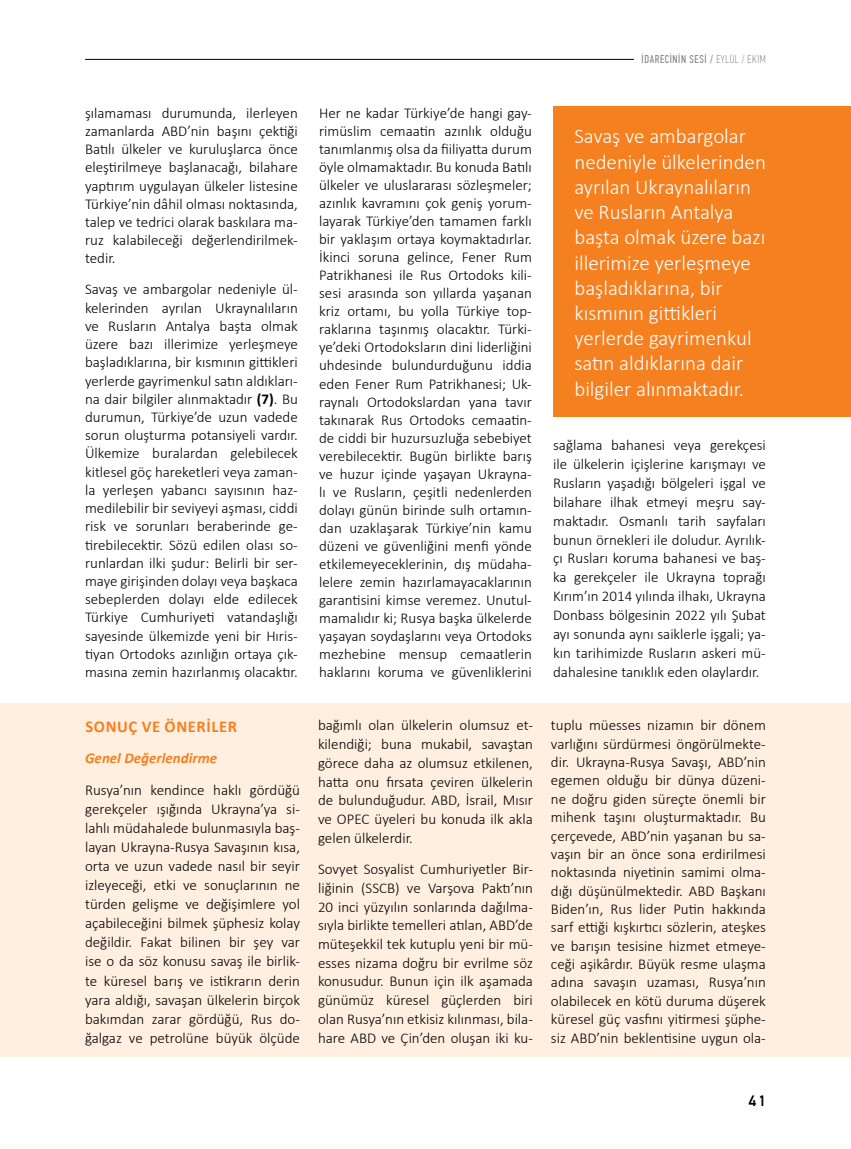
<style>
.page{position:relative;width:851px;height:1149px;background:#fff}
.page>*{position:absolute;margin:0;border:0;box-sizing:border-box;transform-origin:0 0}
.t1{font:300 21px/25.2px "Calibri";color:#fff}
.t2{font:700 16.5px "Calibri";letter-spacing:.04em;color:#f58020}
.t3{font:300 15px/18px "Calibri";color:#000;text-align:justify}
.t4{font:italic 700 15px "Calibri";color:#f58020}
.t5{font:500 15px "PF Din Text Pro";color:#000}
.t6{font:11.25px "PF Din Text Comp Pro";letter-spacing:.055em;color:#808285}
.s1{font-weight:700}
.s2{font-weight:100}
</style>
<div class="page">
<hr style="left:85px;top:59px;width:549px;height:1px;background:#000">
<div style="left:0;top:703px;width:850px;height:353px;background:#ffefe0"></div>
<div style="left:553px;top:106px;width:297px;height:311px;background:#f58020"></div>
<p class="t3" style="left:85px;top:103px;width:214px">şılamaması durumunda, ilerleyen zamanlarda ABD’nin başını çektiği Batılı ülkeler ve kuruluşlarca önce eleştirilmeye başlanacağı, bilahare yaptırım uygulayan ülkeler listesine Türkiye’nin dâhil olması noktasında, talep ve tedrici olarak baskılara ma&shy;ruz kalabileceği değerlendirilmek&shy;tedir.</p>
<p class="t3" style="left:85px;top:280px;width:214px">Savaş ve ambargolar nedeniyle ül&shy;kelerinden ayrılan Ukraynalıların ve Rusların Antalya başta olmak üzere bazı illerimize yerleşmeye başladıklarına, bir kısmının gittikleri yerlerde gayrimenkul satın aldıkları&shy;na dair bilgiler alınmaktadır <span class="s1">(7)</span>. Bu durumun, Türkiye’de uzun vadede sorun oluşturma potansiyeli vardır.<br>Ülkemize buralardan gelebilecek kitlesel göç hareketleri veya zaman&shy;la yerleşen yabancı sayısının haz&shy;medilebilir bir seviyeyi aşması, ciddi risk ve sorunları beraberinde ge&shy;tirebilecektir. Sözü edilen olası so&shy;runlardan ilki şudur: Belirli bir ser&shy;maye girişinden dolayı veya başkaca sebeplerden dolayı elde edilecek Türkiye Cumhuriyeti vatandaşlığı sayesinde ülkemizde yeni bir Hıris&shy;tiyan Ortodoks azınlığın ortaya çık&shy;masına zemin hazırlanmış olacaktır.</p>
<p class="t2" style="left:85px;top:714px;width:153px">SONUÇ VE ÖNERİLER</p>
<p class="t4" style="left:85px;top:747px;width:133px">Genel Değerlendirme</p>
<p class="t3" style="left:85px;top:780px;width:216px;line-height:19px">Rusya’nın kendince haklı gördüğü gerekçeler ışığında Ukrayna’ya si&shy;lahlı müdahalede bulunmasıyla baş&shy;layan Ukrayna-Rusya Savaşının kısa, orta ve uzun vadede nasıl bir seyir izleyeceği, etki ve sonuçlarının ne türden gelişme ve değişimlere yol açabileceğini bilmek şüphesiz kolay değildir. Fakat bilinen bir şey var ise o da söz konusu savaş ile birlik&shy;te küresel barış ve istikrarın derin yara aldığı, savaşan ülkelerin birçok bakımdan zarar gördüğü, Rus do&shy;ğalgaz ve petrolüne büyük ölçüde</p>
<p class="t3" style="left:319px;top:104px;width:214px">Her ne kadar Türkiye’de hangi gay&shy;rimüslim cemaatin azınlık olduğu tanımlanmış olsa da fiiliyatta durum öyle olmamaktadır. Bu konuda Batılı ülkeler ve uluslararası sözleşmeler; azınlık kavramını çok geniş yorum&shy;layarak Türkiye’den tamamen farklı bir yaklaşım ortaya koymaktadırlar.<br>İkinci soruna gelince, Fener Rum Patrikhanesi ile Rus Ortodoks kili&shy;sesi arasında son yıllarda yaşanan kriz ortamı, bu yolla Türkiye top&shy;raklarına taşınmış olacaktır. Türki&shy;ye’deki Ortodoksların dini liderliğini uhdesinde bulundurduğunu iddia eden Fener Rum Patrikhanesi; Uk&shy;raynalı Ortodokslardan yana tavır takınarak Rus Ortodoks cemaatin&shy;de ciddi bir huzursuzluğa sebebiyet verebilecektir. Bugün birlikte barış ve huzur içinde yaşayan Ukrayna&shy;lı ve Rusların, çeşitli nedenlerden dolayı günün birinde sulh ortamın&shy;dan uzaklaşarak Türkiye’nin kamu düzeni ve güvenliğini menfi yönde etkilemeyeceklerinin, dış müdaha&shy;lelere zemin hazırlamayacaklarının garantisini kimse veremez. Unutul&shy;mamalıdır ki; Rusya başka ülkelerde yaşayan soydaşlarını veya Ortodoks mezhebine mensup cemaatlerin haklarını koruma ve güvenliklerini</p>
<p class="t3" style="left:318px;top:715px;width:216px;line-height:18.8px">bağımlı olan ülkelerin olumsuz et&shy;kilendiği; buna mukabil, savaştan görece daha az olumsuz etkilenen, hatta onu fırsata çeviren ülkelerin de bulunduğudur. ABD, İsrail, Mısır ve OPEC üyeleri bu konuda ilk akla gelen ülkelerdir.</p>
<p class="t3" style="left:318px;top:859px;width:216px;line-height:18.8px">Sovyet Sosyalist Cumhuriyetler Bir&shy;liğinin (SSCB) ve Varşova Paktı’nın 20 inci yüzyılın sonlarında dağılma&shy;sıyla birlikte temelleri atılan, ABD’de müteşekkil tek kutuplu yeni bir mü&shy;esses nizama doğru bir evrilme söz konusudur. Bunun için ilk aşamada günümüz küresel güçlerden biri olan Rusya’nın etkisiz kılınması, bila&shy;hare ABD ve Çin’den oluşan iki ku-</p>
<p class="t6" style="left:641px;top:53px;width:126px">İDARECİNİN SESİ / <span class="s2">EYLÜL / EKİM</span></p>
<p class="t1" style="left:574px;top:124px;width:193px">Savaş ve ambargolar nedeniyle ülkelerinden ayrılan Ukraynalıların ve Rusların Antalya başta olmak üzere bazı illerimize yerleşmeye başladıklarına, bir kısmının gittikleri yerlerde gayrimenkul satın aldıklarına dair bilgiler alınmaktadır.</p>
<p class="t3" style="left:553px;top:435px;width:214px;line-height:18.9px">sağlama bahanesi veya gerekçesi ile ülkelerin içişlerine karışmayı ve Rusların yaşadığı bölgeleri işgal ve bilahare ilhak etmeyi meşru say&shy;maktadır. Osmanlı tarih sayfaları bunun örnekleri ile doludur. Ayrılık&shy;çı Rusları koruma bahanesi ve baş&shy;ka gerekçeler ile Ukrayna toprağı Kırım’ın 2014 yılında ilhakı, Ukrayna Donbass bölgesinin 2022 yılı Şubat ayı sonunda aynı saiklerle işgali; ya&shy;kın tarihimizde Rusların askeri mü&shy;dahalesine tanıklık eden olaylardır.</p>
<p class="t3" style="left:551px;top:716px;width:216px">tuplu müesses nizamın bir dönem varlığını sürdürmesi öngörülmekte&shy;dir. Ukrayna-Rusya Savaşı, ABD’nin egemen olduğu bir dünya düzeni&shy;ne doğru giden süreçte önemli bir mihenk taşını oluşturmaktadır. Bu çerçevede, ABD’nin yaşanan bu sa&shy;vaşın bir an önce sona erdirilmesi noktasında niyetinin samimi olma&shy;dığı düşünülmektedir. ABD Başkanı Biden’ın, Rus lider Putin hakkında sarf ettiği kışkırtıcı sözlerin, ateşkes ve barışın tesisine hizmet etmeye&shy;ceği aşikârdır. Büyük resme ulaşma adına savaşın uzaması, Rusya’nın olabilecek en kötü duruma düşerek küresel güç vasfını yitirmesi şüphe&shy;siz ABD’nin beklentisine uygun ola-</p>
<p class="t5" style="left:748px;top:1091px;width:19px">41</p>
</div>
